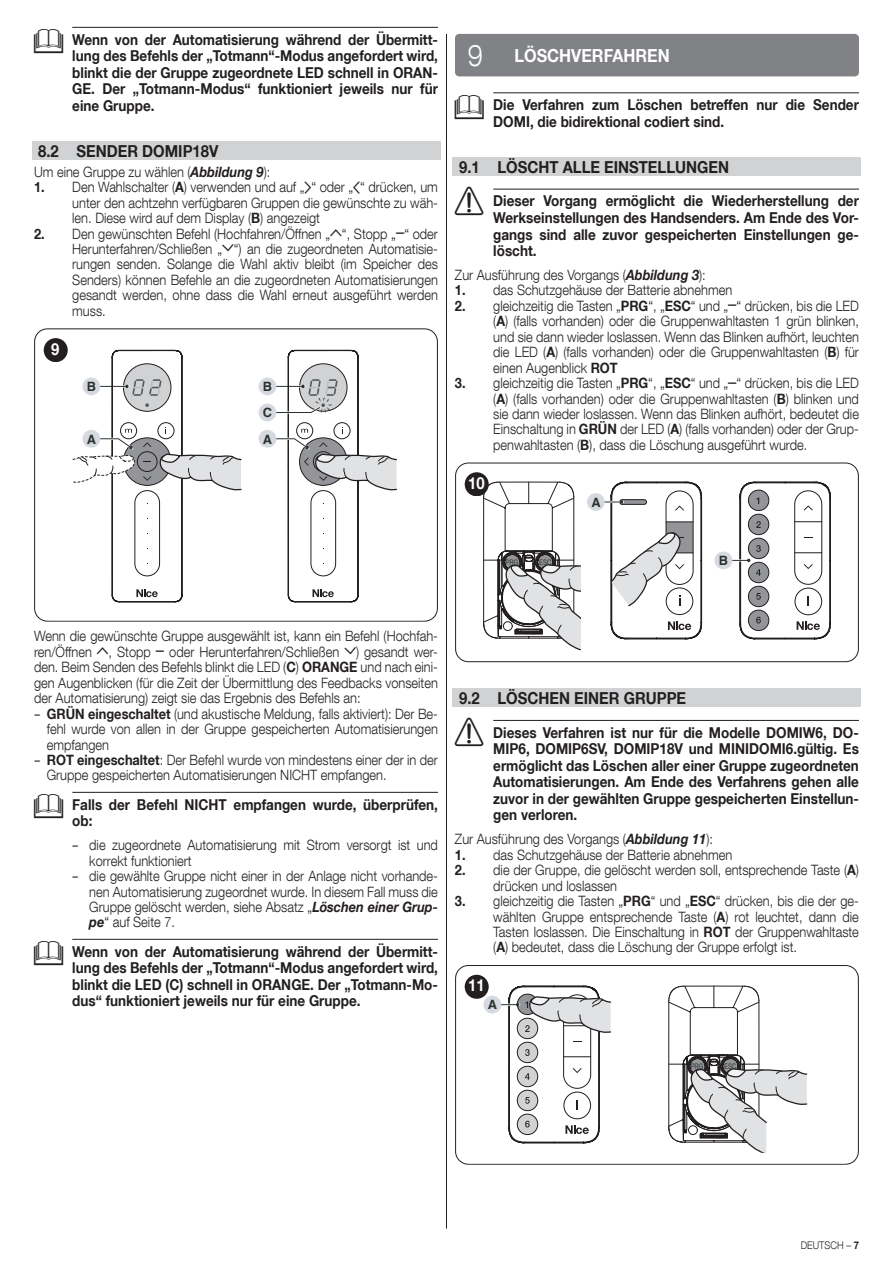
<style>
.page{position:relative;width:893px;height:1263px;background:#fff}
.page>*{position:absolute;margin:0;border:0;box-sizing:border-box;transform-origin:0 0}
.t1{font:700 18px "Helvetica Neue LT Com";color:#fff;scale:.9 1}
.t2{font:700 16.5px "Helvetica Neue LT Com";color:#231f20;scale:.9 1}
.t3{font:700 16.5px "Helvetica Neue LT Com";color:#fff;scale:.9 1}
.t4{font:700 15px/16.5px "Helvetica Neue LT Com";color:#231f20;text-align:justify;scale:.9 1}
.t5{font:300 14.25px/15.5px "Helvetica Neue LT Com";color:#231f20;text-align:justify;scale:.9 1}
.t6{font:700 12.9px "Helvetica";color:#29322f}
.t7{font:300 10.5px "Helvetica Neue LT Com";color:#231f20;scale:.9 1}
.t8{font:7.65px "Helvetica";color:#29322f;scale:.78 1}
.s1{font-family:"NICE Simboli";font-weight:400;font-size:28.5px}
.s2{font-weight:700;font-style:italic}
.s3{font-weight:700}
.s4{font-family:"Nicetasti";font-weight:400;font-size:16.5px}
.s5{font-weight:300;font-size:30px}
.s6{font-family:"Open Sans";font-weight:400}
</style>
<div class="page">
<hr style="left:72px;top:27px;width:366px;height:1px;background:#231f20">
<div style="left:32px;top:141px;width:408px;height:19px;background:#d1d2d4"></div>
<hr style="left:72px;top:792px;width:366px;height:1px;background:#231f20">
<hr style="left:72px;top:939px;width:366px;height:1px;background:#231f20">
<svg style="left:72px;top:349px;width:170px;height:254px"></svg>
<div style="left:83px;top:430px;width:17px;height:18px;background:#d6d9df;border-radius:50%"></div>
<div style="left:259px;top:377px;width:17px;height:18px;background:#d6d9df;border-radius:50%"></div>
<div style="left:259px;top:430px;width:17px;height:18px;background:#d6d9df;border-radius:50%"></div>
<svg style="left:265px;top:349px;width:132px;height:254px"></svg>
<div style="left:259px;top:404px;width:17px;height:17px;background:#d6d9df;border-radius:50%"></div>
<div style="left:37px;top:333px;width:398px;height:287px;border:11px solid #fff;border-radius:7px"></div>
<div style="left:44px;top:338px;width:23px;height:23px;background:#231f20;border-radius:50%"></div>
<hr style="left:446px;top:34px;width:1px;height:1195px;background:#231f20">
<hr style="left:493px;top:92px;width:366px;height:1px;background:#231f20">
<div style="left:453px;top:157px;width:408px;height:19px;background:#d1d2d4"></div>
<hr style="left:493px;top:189px;width:366px;height:1px;background:#231f20">
<div style="left:453px;top:688px;width:408px;height:19px;background:#d1d2d4"></div>
<hr style="left:493px;top:720px;width:366px;height:1px;background:#231f20">
<div style="left:455px;top:34px;width:404px;height:42px;background:#808285;border-radius:4px"></div>
<div style="left:455px;top:463px;width:404px;height:199px;border:1px solid #231f20;border-radius:13px"></div>
<svg style="left:483px;top:478px;width:348px;height:171px"></svg>
<div style="left:458px;top:466px;width:398px;height:195px;border:11px solid #fff;border-radius:7px"></div>
<div style="left:465px;top:472px;width:23px;height:23px;background:#231f20;border-radius:50%"></div>
<div style="left:455px;top:965px;width:404px;height:200px;border:1px solid #231f20;border-radius:13px"></div>
<div style="left:483px;top:996px;width:18px;height:17px;background:#d6d9df;border-radius:50%"></div>
<svg style="left:488px;top:983px;width:124px;height:161px"></svg>
<svg style="left:668px;top:985px;width:140px;height:166px"></svg>
<div style="left:458px;top:968px;width:398px;height:195px;border:11px solid #fff;border-radius:7px"></div>
<div style="left:465px;top:975px;width:23px;height:23px;background:#231f20;border-radius:50%"></div>
<p class="t4" style="left:72px;top:31px;width:408px;text-indent:-38px"><span class="s1">l</span> Wenn von der Automatisierung während der Übermitt&shy;lung des Befehls der „Totmann“-Modus angefordert wird, blinkt die der Gruppe zugeordnete LED schnell in ORAN-GE. Der „Totmann-Modus“ funktioniert jeweils nur für eine Gruppe.</p>
<p class="t2" style="left:38px;top:141px;width:202px">8.2 SENDER DOMIP18V</p>
<p class="t5" style="left:34px;top:164px;width:264px">Um eine Gruppe zu wählen (<span class="s2">Abbildung 9</span>):</p>
<p class="t5" style="left:72px;top:179px;width:408px;text-indent:-38px"><span class="s3">1.</span> Den Wahlschalter (<span class="s3">A</span>) verwenden und auf „<span class="s4">x</span>“ oder „<span class="s4">y</span>“ drücken, um unter den achtzehn verfügbaren Gruppen die gewünschte zu wäh&shy;len. Diese wird auf dem Display (<span class="s3">B</span>) angezeigt</p>
<p class="t5" style="left:72px;top:225px;width:408px;text-indent:-38px"><span class="s3">2.</span> Den gewünschten Befehl (Hochfahren/Öffnen „<span class="s4">w</span>“, Stopp „<span class="s4">z</span>“ oder Herunterfahren/Schließen „<span class="s4">v</span>“) an die zugeordneten Automatisie&shy;rungen senden. Solange die Wahl aktiv bleibt (im Speicher des Senders) können Befehle an die zugeordneten Automatisierungen gesandt werden, ohne dass die Wahl erneut ausgeführt werden muss.</p>
<p class="t3" style="left:51px;top:338px;width:11px">9</p>
<p class="t6" style="left:87px;top:376px;width:11px">B</p>
<p class="t6" style="left:87px;top:429px;width:11px">A</p>
<p class="t6" style="left:263px;top:376px;width:11px">B</p>
<p class="t6" style="left:263px;top:402px;width:11px">C</p>
<p class="t6" style="left:263px;top:429px;width:11px">A</p>
<p class="t1" style="left:468px;top:44px;width:226px"><span class="s5">9</span> LÖSCHVERFAHREN</p>
<p class="t4" style="left:493px;top:96px;width:408px;text-indent:-38px"><span class="s1">l</span> Die Verfahren zum Löschen betreffen nur die Sender<br>DOMI, die bidirektional codiert sind.</p>
<p class="t2" style="left:459px;top:157px;width:301px">9.1 LÖSCHT ALLE EINSTELLUNGEN</p>
<p class="t4" style="left:493px;top:192px;width:408px;text-indent:-38px"><span class="s1">a</span> Dieser Vorgang ermöglicht die Wiederherstellung der Werkseinstellungen des Handsenders. Am Ende des Vor&shy;gangs sind alle zuvor gespeicherten Einstellungen ge&shy;löscht.</p>
<p class="t5" style="left:455px;top:267px;width:280px">Zur Ausführung des Vorgangs (<span class="s2">Abbildung 3</span>):</p>
<p class="t5" style="left:455px;top:282px;width:310px"><span class="s3">1.</span> das Schutzgehäuse der Batterie abnehmen</p>
<p class="t5" style="left:493px;top:298px;width:408px;text-indent:-38px"><span class="s3">2.</span> gleichzeitig die Tasten „<span class="s3">PRG</span>“, „<span class="s3">ESC</span>“ und „<span class="s4">z</span>“ drücken, bis die LED (<span class="s3">A</span>) (falls vorhanden) oder die Gruppenwahltasten 1 grün blinken, und sie dann wieder loslassen. Wenn das Blinken aufhört, leuchten die LED (<span class="s3">A</span>) (falls vorhanden) oder die Gruppenwahltasten (<span class="s3">B</span>) für einen Augenblick <span class="s3">ROT</span></p>
<p class="t5" style="left:493px;top:375px;width:408px;text-indent:-38px"><span class="s3">3.</span> gleichzeitig die Tasten „<span class="s3">PRG</span>“, „<span class="s3">ESC</span>“ und „<span class="s4">z</span>“ drücken, bis die LED (<span class="s3">A</span>) (falls vorhanden) oder die Gruppenwahltasten (<span class="s3">B</span>) blinken und sie dann wieder loslassen. Wenn das Blinken aufhört, bedeutet die Einschaltung in <span class="s3">GRÜN</span> der LED (<span class="s3">A</span>) (falls vorhanden) oder der Grup&shy;penwahltasten (<span class="s3">B</span>), dass die Löschung ausgeführt wurde.</p>
<p class="t3" style="left:468px;top:472px;width:20px">10</p>
<p class="t6" style="left:591px;top:492px;width:11px">A</p>
<p class="t8" style="left:506px;top:556px;width:18px">PRG</p>
<p class="t8" style="left:539px;top:556px;width:17px">ESC</p>
<p class="t6" style="left:719px;top:550px;width:11px">B</p>
<p class="t5" style="left:34px;top:628px;width:450px">Wenn die gewünschte Gruppe ausgewählt ist, kann ein Befehl (Hochfah&shy;ren/Öffnen <span class="s4">w</span>, Stopp <span class="s4">z</span> oder Herunterfahren/Schließen <span class="s4">v</span>) gesandt wer&shy;den. Beim Senden des Befehls blinkt die LED (<span class="s3">C</span>) <span class="s3">ORANGE</span> und nach eini&shy;gen Augenblicken (für die Zeit der Übermittlung des Feedbacks vonseiten der Automatisierung) zeigt sie das Ergebnis des Befehls an:</p>
<p class="t5" style="left:47px;top:705px;width:436px;text-indent:-13px"><span class="s6">–</span> <span class="s3">GRÜN eingeschaltet</span> (und akustische Meldung, falls aktiviert): Der Be&shy;fehl wurde von allen in der Gruppe gespeicherten Automatisierungen empfangen</p>
<p class="t5" style="left:47px;top:752px;width:436px;text-indent:-13px"><span class="s6">–</span> <span class="s3">ROT eingeschaltet</span>: Der Befehl wurde von mindestens einer der in der<br>Gruppe gespeicherten Automatisierungen NICHT empfangen.</p>
<p class="t4" style="left:72px;top:796px;width:408px;text-indent:-38px"><span class="s1">l</span> Falls der Befehl NICHT empfangen wurde, überprüfen, ob:</p>
<p class="t5" style="left:89px;top:837px;width:389px;text-indent:-17px"><span class="s6">–</span> die zugeordnete Automatisierung mit Strom versorgt ist und korrekt funktioniert</p>
<p class="t5" style="left:89px;top:868px;width:389px;text-indent:-17px"><span class="s6">–</span> die gewählte Gruppe nicht einer in der Anlage nicht vorhande&shy;nen Automatisierung zugeordnet wurde. In diesem Fall muss die Gruppe gelöscht werden, siehe Absatz „<span class="s2">Löschen einer Grup&shy;pe</span>“ auf Seite 7.</p>
<p class="t4" style="left:72px;top:943px;width:408px;text-indent:-38px"><span class="s1">l</span> Wenn von der Automatisierung während der Übermitt&shy;lung des Befehls der „Totmann“-Modus angefordert wird, blinkt die LED (C) schnell in ORANGE. Der „Totmann-Mo&shy;dus“ funktioniert jeweils nur für eine Gruppe.</p>
<p class="t2" style="left:459px;top:688px;width:254px">9.2 LÖSCHEN EINER GRUPPE</p>
<p class="t4" style="left:493px;top:724px;width:408px;text-indent:-38px"><span class="s1">a</span> Dieses Verfahren ist nur für die Modelle DOMIW6, DO-MIP6, DOMIP6SV, DOMIP18V und MINIDOMI6.gültig. Es ermöglicht das Löschen aller einer Gruppe zugeordneten Automatisierungen. Am Ende des Verfahrens gehen alle zuvor in der gewählten Gruppe gespeicherten Einstellun&shy;gen verloren.</p>
<p class="t5" style="left:455px;top:831px;width:288px">Zur Ausführung des Vorgangs (<span class="s2">Abbildung 11</span>):</p>
<p class="t5" style="left:455px;top:847px;width:310px"><span class="s3">1.</span> das Schutzgehäuse der Batterie abnehmen</p>
<p class="t5" style="left:493px;top:862px;width:408px;text-indent:-38px"><span class="s3">2.</span> die der Gruppe, die gelöscht werden soll, entsprechende Taste (<span class="s3">A</span>) drücken und loslassen</p>
<p class="t5" style="left:493px;top:893px;width:408px;text-indent:-38px"><span class="s3">3.</span> gleichzeitig die Tasten „<span class="s3">PRG</span>“ und „<span class="s3">ESC</span>“ drücken, bis die der ge&shy;wählten Gruppe entsprechende Taste (<span class="s3">A</span>) rot leuchtet, dann die Tasten loslassen. Die Einschaltung in <span class="s3">ROT</span> der Gruppenwahltaste (<span class="s3">A</span>) bedeutet, dass die Löschung der Gruppe erfolgt ist.</p>
<p class="t3" style="left:468px;top:975px;width:20px">11</p>
<p class="t6" style="left:488px;top:994px;width:11px">A</p>
<p class="t8" style="left:691px;top:1060px;width:18px">PRG</p>
<p class="t8" style="left:724px;top:1060px;width:17px">ESC</p>
<p class="t7" style="left:801px;top:1239px;width:66px">DEUTSCH – <span class="s3">7</span></p>
</div>
